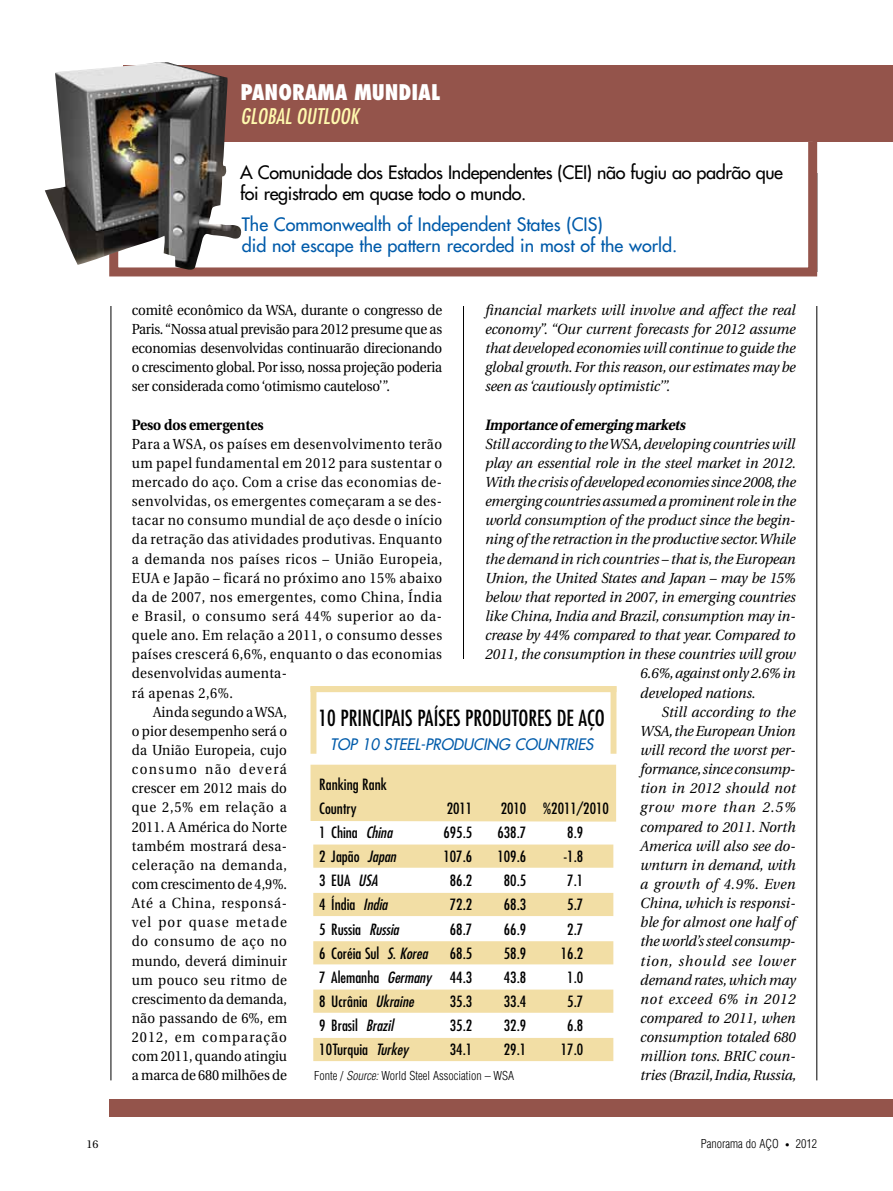
<style>
.page{position:relative;width:893px;height:1191px;background:#fff}
.page>*{position:absolute;margin:0;border:0;box-sizing:border-box;transform-origin:0 0}
.t1{font:condensed 21.6px "Futura LT";color:#000}
.t2{font:800 condensed 21px "Futura LT";color:#fff}
.t3{font:italic condensed 21px "Futura LT";color:#fff9ae}
.t4{font:18px/21px "Futura LT";letter-spacing:-.02em;color:#000}
.t5{font:18px/21px "Futura LT";color:#005baa}
.t6{font:italic 15.45px "Futura LT";letter-spacing:.255em;color:#005baa}
.t7{font:condensed 15.15px/24.2px "Futura LT";color:#000}
.t8{font:italic 700 15px "Utopia";color:#000;scale:.9 1}
.t9{font:700 15px "Utopia";letter-spacing:-.005em;color:#000;scale:.92 1}
.t10{font:italic 14.55px/19.2px "Utopia";letter-spacing:-.005em;color:#000;text-align:justify;scale:.96 1}
.t11{font:14.55px/19.2px "Utopia";letter-spacing:.025em;color:#000;text-align:justify;scale:.92 1}
.t12{font:300 condensed 12px "Helvetica";color:#000}
.t13{font:11.25px "Utopia";color:#000}
.s1{font-style:italic}
.s2{font-size:8.55px}
</style>
<div class="page">
<hr style="left:816px;top:173px;width:1px;height:907px;background:#000">
<hr style="left:463px;top:173px;width:1px;height:907px;background:#000">
<div style="left:110px;top:1099px;width:707px;height:17px;background:#94544b"></div>
<div style="left:817px;top:1099px;width:76px;height:17px;background:#94544b"></div>
<hr style="left:111px;top:173px;width:1px;height:907px;background:#000">
<div style="left:310px;top:659px;width:306px;height:430px;background:#fff"></div>
<svg style="left:310px;top:686px;width:307px;height:135px"></svg>
<div style="left:313px;top:844px;width:300px;height:23px;background:#f2dea5"></div>
<div style="left:313px;top:893px;width:300px;height:23px;background:#f2dea5"></div>
<div style="left:313px;top:941px;width:300px;height:23px;background:#f2dea5"></div>
<div style="left:313px;top:989px;width:300px;height:23px;background:#f2dea5"></div>
<div style="left:313px;top:1038px;width:300px;height:23px;background:#f2dea5"></div>
<div style="left:123px;top:65px;width:770px;height:77px;background:#94544b"></div>
<svg style="left:109px;top:141px;width:709px;height:140px"></svg>
<div style="left:240px;top:165px;width:555px;height:53px;background:#fff"></div>
<img style="left:45px;top:62px;width:196px;height:211px">
<h2 class="t2" style="left:240px;top:79px;width:201px">PANORAMA MUNDIAL</h2>
<h2 class="t3" style="left:240px;top:104px;width:120px">GLOBAL OUTLOOK</h2>
<p class="t4" style="left:240px;top:162px;width:544px">A Comunidade dos Estados Independentes (CEI ) não fugiu ao padrão que foi registrado em quase todo o mundo.</p>
<p class="t5" style="left:242px;top:214px;width:437px">The Commonwealth of Independent States (CIS)<br>did not escape the pattern recorded in most of the world.</p>
<p class="t11" style="left:132px;top:300px;width:339px">comitê econômico da WSA, durante o congresso de Paris. “Nossa atual previsão para 2012 presume que as economias desenvolvidas continuarão direcionando o crescimento global. Por isso, nossa projeção poderia ser considerada como ‘otimismo cauteloso’”.</p>
<p class="t9" style="left:132px;top:416px;width:145px">Peso dos emergentes</p>
<p class="t11" style="left:132px;top:434px;width:339px">Para a WSA, os países em desenvolvimento terão um papel fundamental em 2012 para sustentar o mercado do aço. Com a crise das economias de&shy;senvolvidas, os emergentes começaram a se des&shy;tacar no consumo mundial de aço desde o início da retração das atividades produtivas. Enquanto a demanda nos países ricos – União Europeia, EUA e Japão – ficará no próximo ano 15% abaixo da de 2007, nos emergentes, como China, Índia e Brasil, o consumo será 44% superior ao da&shy;quele ano. Em relação a 2011, o consumo desses países crescerá 6,6%, enquanto o das economias</p>
<p class="t10" style="left:485px;top:300px;width:325px">financial markets will involve and affect the real economy”. “Our current forecasts for 2012 assume that developed economies will continue to guide the global growth. For this reason, our estimates may be seen as ‘cautiously optimistic’”.</p>
<p class="t8" style="left:485px;top:416px;width:228px">Importance of emerging markets</p>
<p class="t10" style="left:485px;top:434px;width:325px">Still according to the WSA, developing countries will play an essential role in the steel market in 2012.<br>With the crisis of developed economies since 2008, the emerging countries assumed a prominent role in the world consumption of the product since the begin&shy;ning of the retraction in the productive sector. While the demand in rich countries – that is, the European Union, the United States and Japan – may be 15% below that reported in 2007, in emerging countries like China, India and Brazil, consumption may in&shy;crease by 44% compared to that year. Compared to 2011, the consumption in these countries will grow</p>
<p class="t11" style="left:132px;top:664px;width:170px">desenvolvidas aumenta&shy;rá apenas 2,6%.</p>
<p class="t11" style="left:132px;top:702px;width:170px;text-indent:21px">Ainda segundo a WSA, o pior desempenho será o da União Europeia, cujo consumo não deverá crescer em 2012 mais do que 2,5% em relação a 2011. A América do Norte também mostrará desa&shy;celeração na demanda, com crescimento de 4,9%.<br>Até a China, responsá&shy;vel por quase metade do consumo de aço no mundo, deverá diminuir um pouco seu ritmo de crescimento da demanda, não passando de 6%, em 2012, em comparação com 2011, quando atingiu a marca de 680 milhões de</p>
<h1 class="t1" style="left:319px;top:705px;width:31px">10 PRINCIP</h1>
<h1 class="t1" style="left:392px;top:705px;width:84px">AIS PAÍSES PRODU</h1>
<h1 class="t1" style="left:512px;top:705px;width:16px">TORES</h1>
<h1 class="t1" style="left:557px;top:705px;width:40px">DE AÇO</h1>
<p class="t6" style="left:330px;top:733px;width:262px">TOP 10 STEEL-PRODUCING COUNTRIES</p>
<p class="t7" style="left:319px;top:771px;width:69px">Ranking Rank<br>Country</p>
<p class="t7" style="left:447px;top:796px;width:27px">2011</p>
<p class="t7" style="left:501px;top:796px;width:110px">2010 %2011/2010</p>
<p class="t7" style="left:319px;top:820px;width:78px">1 China <span class="s1">China</span></p>
<p class="t7" style="left:443px;top:820px;width:30px">695.5</p>
<p class="t7" style="left:497px;top:820px;width:30px">638.7</p>
<p class="t7" style="left:567px;top:820px;width:18px">8.9</p>
<p class="t7" style="left:319px;top:844px;width:82px">2 Japão <span class="s1">Japan</span></p>
<p class="t7" style="left:443px;top:844px;width:30px">107.6</p>
<p class="t7" style="left:497px;top:844px;width:30px">109.6</p>
<p class="t7" style="left:563px;top:844px;width:21px">-1.8</p>
<p class="t7" style="left:319px;top:868px;width:63px">3 EUA<span class="s1">USA</span></p>
<p class="t7" style="left:450px;top:868px;width:24px">86.2</p>
<p class="t7" style="left:504px;top:868px;width:24px">80.5</p>
<p class="t7" style="left:567px;top:868px;width:18px">7.1</p>
<p class="t7" style="left:319px;top:892px;width:73px">4 Índia <span class="s1">India</span></p>
<p class="t7" style="left:450px;top:892px;width:24px">72.2</p>
<p class="t7" style="left:504px;top:892px;width:24px">68.3</p>
<p class="t7" style="left:567px;top:892px;width:18px">5.7</p>
<p class="t7" style="left:319px;top:916px;width:85px">5 Russia <span class="s1">Russia</span></p>
<p class="t7" style="left:450px;top:916px;width:24px">68.7</p>
<p class="t7" style="left:504px;top:916px;width:24px">66.9</p>
<p class="t7" style="left:567px;top:916px;width:18px">2.7</p>
<p class="t7" style="left:319px;top:941px;width:154px">6 Coréia Sul <span class="s1">S</span>. <span class="s1">Korea</span> 68.5</p>
<p class="t7" style="left:504px;top:941px;width:24px">58.9</p>
<p class="t7" style="left:561px;top:941px;width:24px">16.2</p>
<p class="t7" style="left:319px;top:965px;width:155px">7 Alemanha <span class="s1">Germany</span> 44.3</p>
<p class="t7" style="left:504px;top:965px;width:24px">43.8</p>
<p class="t7" style="left:567px;top:965px;width:18px">1.0</p>
<p class="t7" style="left:319px;top:989px;width:99px">8 U crânia <span class="s1">Ukraine</span></p>
<p class="t7" style="left:450px;top:989px;width:24px">35.3</p>
<p class="t7" style="left:504px;top:989px;width:24px">33.4</p>
<p class="t7" style="left:567px;top:989px;width:18px">5.7</p>
<p class="t7" style="left:319px;top:1013px;width:79px">9 B rasil <span class="s1">Brazil</span></p>
<p class="t7" style="left:450px;top:1013px;width:24px">35.2</p>
<p class="t7" style="left:504px;top:1013px;width:24px">32.9</p>
<p class="t7" style="left:567px;top:1013px;width:18px">6.8</p>
<p class="t7" style="left:319px;top:1037px;width:91px">10Turquia <span class="s1">Turkey</span></p>
<p class="t7" style="left:450px;top:1037px;width:24px">34.1</p>
<p class="t7" style="left:504px;top:1037px;width:24px">29.1</p>
<p class="t7" style="left:561px;top:1037px;width:24px">17.0</p>
<p class="t10" style="left:640px;top:664px;width:163px">6.6%, against only 2.6% in developed nations.</p>
<p class="t10" style="left:640px;top:702px;width:163px;text-indent:21px">Still according to the WSA, the European Union will record the worst per&shy;formance, since consump&shy;tion in 2012 should not grow more than 2.5% compared to 2011. North America will also see do&shy;wnturn in demand, with a growth of 4.9%. Even China, which is responsi&shy;ble for almost one half of the world’s steel consump&shy;tion, should see lower demand rates, which may not exceed 6% in 2012 compared to 2011, when consumption totaled 680 million tons. BRIC coun-</p>
<p class="t12" style="left:314px;top:1069px;width:202px">Fonte / <span class="s1">Source:</span>World Steel Association – WSA</p>
<p class="t10" style="left:640px;top:1066px;width:164px">tries (Brazil, India, Russia,</p>
<p class="t13" style="left:87px;top:1138px;width:13px">16</p>
<p class="t12" style="left:701px;top:1136px;width:118px">Panorama do AÇO <span class="s2">•</span> 2012</p>
</div>
